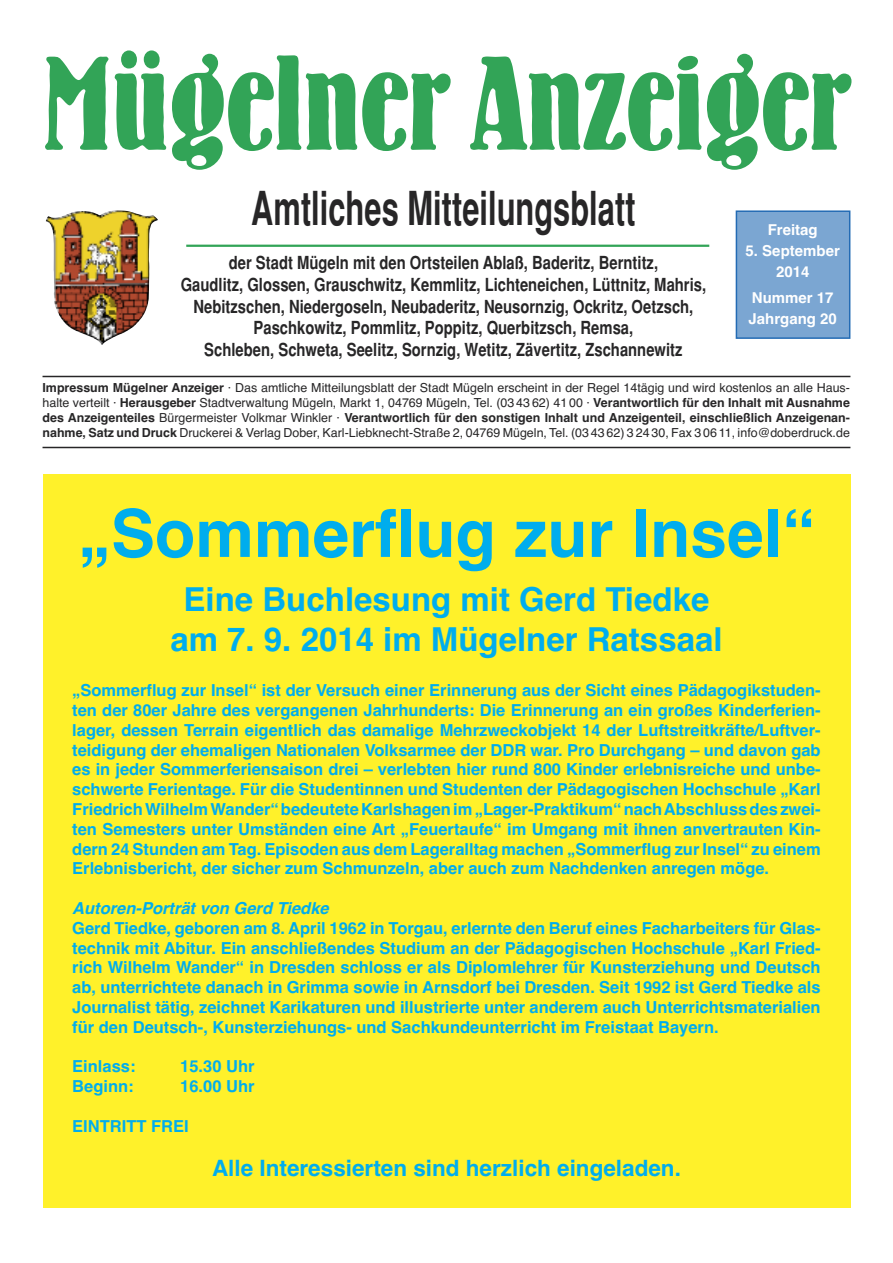
<style>
.page{position:relative;width:893px;height:1263px;background:#fff}
.page>*{position:absolute;margin:0;border:0;box-sizing:border-box;transform-origin:0 0}
.t1{font:132px "Bernhard Bold Condensed BT";letter-spacing:-.015em;color:#32a457}
.t2{font:700 66px "Helvetica";color:#00aded}
.t3{font:700 condensed 46.8px "Helvetica";color:#272627;scale:.8 1}
.t4{font:700 33px/39.6px "Helvetica";color:#00aded;text-align:center}
.t5{font:700 22.5px "Helvetica";color:#00aded}
.t6{font:700 condensed 18px/21.6px "Helvetica";color:#272627;text-align:center}
.t7{font:700 16.5px/19.8px "Helvetica";color:#00aded;text-align:justify}
.t8{font:italic 700 16.5px "Helvetica";color:#00aded}
.t9{font:700 15px/21px "Helvetica";color:#fff;text-align:center}
.t10{font:12.45px/15px "Helvetica";color:#272627;text-align:justify}
.s1{font-weight:700}
</style>
<div class="page">
<hr style="left:43px;top:376px;width:807px;height:1px;background:#272627">
<hr style="left:43px;top:447px;width:807px;height:1px;background:#272627">
<div style="left:737px;top:212px;width:112px;height:125px;background:#7ba6d2"></div>
<div style="left:736px;top:210px;width:114px;height:129px;border:2px solid #236bb4"></div>
<hr style="left:186px;top:245px;width:523px;height:2px;background:#32a457">
<img style="left:46px;top:210px;width:112px;height:135px">
<div style="left:43px;top:474px;width:807px;height:734px;background:#fff12a"></div>
<h1 class="t1" style="left:43px;top:27px;width:809px">Mügelner Anzeiger</h1>
<h3 class="t3" style="left:251px;top:182px;width:482px">Amtliches Mitteilungsblatt</h3>
<p class="t6" style="left:181px;top:252px;width:527px">der Stadt Mügeln mit den Ortsteilen Ablaß, Baderitz, Berntitz,<br>Gaudlitz, Glossen, Grauschwitz, Kemmlitz, Lichteneichen, Lüttnitz, Mahris, Nebitzschen, Niedergoseln, Neubaderitz, Neusornzig, Ockritz, Oetzsch, Paschkowitz, Pommlitz, Poppitz, Querbitzsch, Remsa,<br>Schleben, Schweta, Seelitz, Sornzig, Wetitz, Zävertitz, Zschannewitz</p>
<p class="t10" style="left:43px;top:380px;width:809px"><span class="s1">Impressum Mügelner Anzeiger</span> · Das amtliche Mitteilungsblatt der Stadt Mügeln erscheint in der Regel 14tägig und wird kostenlos an alle Haus&shy;halte verteilt · <span class="s1">Herausgeber</span> Stadtverwaltung Mügeln, Markt 1, 04769 Mügeln, Tel. (03 43 62) 41 00 · <span class="s1">Verantwortlich für den Inhalt mit Ausnahme des Anzeigenteiles</span> Bürgermeister Volkmar Winkler · <span class="s1">Verantwortlich für den sonstigen Inhalt und Anzeigenteil, einschließlich Anzeigenan&shy;nahme, Satz und Druck</span> Druckerei &amp; Verlag Dober, Karl-Liebknecht-Straße 2, 04769 Mügeln, Tel. (03 43 62) 3 24 30, Fax 3 06 11, info@doberdruck.de</p>
<p class="t9" style="left:768px;top:219px;width:52px">Freitag</p>
<p class="t9" style="left:746px;top:240px;width:96px">5. September<br>2014</p>
<p class="t9" style="left:748px;top:287px;width:90px;text-align:left">Nummer 17<br>Jahrgang 20</p>
<h2 class="t2" style="left:78px;top:495px;width:739px">„Sommerflug zur Insel“</h2>
<h3 class="t4" style="left:170px;top:580px;width:554px">Eine Buchlesung mit Gerd Tiedke am 7. 9. 2014 im Mügelner Ratssaal</h3>
<p class="t7" style="left:72px;top:681px;width:750px">„Sommerflug zur Insel“ ist der Versuch einer Erinnerung aus der Sicht eines Pädagogikstuden&shy;ten der 80er Jahre des vergangenen Jahrhunderts: Die Erinnerung an ein großes Kinderferien&shy;lager, dessen Terrain eigentlich das damalige Mehrzweckobjekt 14 der Luftstreitkräfte/Luftver&shy;teidigung der ehemaligen Nationalen Volksarmee der DDR war. Pro Durchgang – und davon gab es in jeder Sommerferiensaison drei – verlebten hier rund 800 Kinder erlebnisreiche und unbe&shy;schwerte Ferientage. Für die Studentinnen und Studenten der Pädagogischen Hochschule „Karl FriedrichWilhelmWander“bedeuteteKarlshagenim„Lager-Praktikum“nachAbschlussdeszwei&shy;ten Semesters unter Umständen eine Art „Feuertaufe“ im Umgang mit ihnen anvertrauten Kin&shy;dern 24 Stunden am Tag. Episoden aus dem Lageralltag machen „Sommerflug zur Insel“ zu einem Erlebnisbericht, der sicher zum Schmunzeln, aber auch zum Nachdenken anregen möge.</p>
<p class="t8" style="left:72px;top:899px;width:258px">Autoren-Porträt von Gerd Tiedke</p>
<p class="t7" style="left:72px;top:918px;width:750px">Gerd Tiedke, geboren am 8. April 1962 in Torgau, erlernte den Beruf eines Facharbeiters für Glas&shy;technik mit Abitur. Ein anschließendes Studium an der Pädagogischen Hochschule „Karl Fried&shy;rich Wilhelm Wander“ in Dresden schloss er als Diplomlehrer für Kunsterziehung und Deutsch ab, unterrichtete danach in Grimma sowie in Arnsdorf bei Dresden. Seit 1992 ist Gerd Tiedke als Journalist tätig, zeichnet Karikaturen und illustrierte unter anderem auch Unterrichtsmaterialien für den Deutsch-, Kunsterziehungs- und Sachkundeunterricht im Freistaat Bayern.</p>
<p class="t7" style="left:72px;top:1057px;width:65px">Einlass:</p>
<p class="t7" style="left:180px;top:1057px;width:76px">15.30 Uhr</p>
<p class="t7" style="left:72px;top:1077px;width:63px">Beginn:</p>
<p class="t7" style="left:180px;top:1077px;width:76px">16.00 Uhr</p>
<p class="t7" style="left:72px;top:1116px;width:118px">EINTRITT FREI</p>
<h3 class="t5" style="left:212px;top:1155px;width:470px">Alle Interessierten sind herzlich eingeladen.</h3>
</div>
